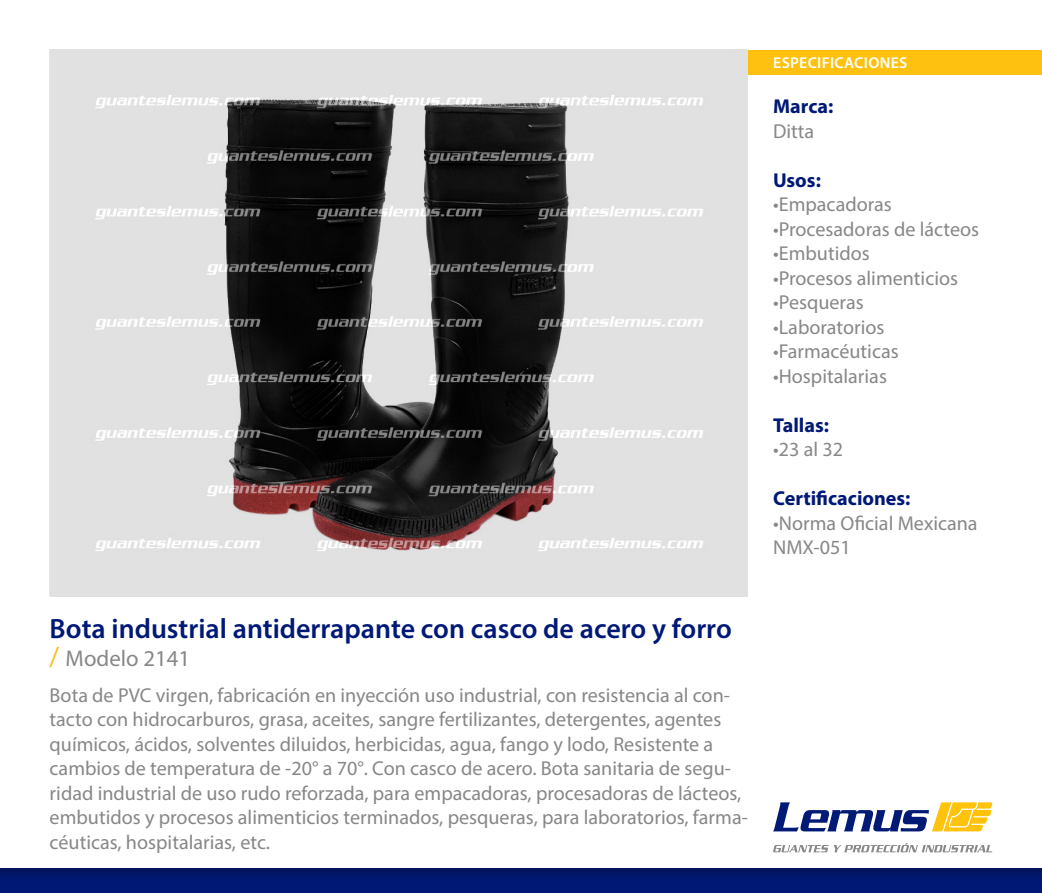
<style>
.page{position:relative;width:1042px;height:893px;background:#fff}
.page>*{position:absolute;margin:0;border:0;box-sizing:border-box;transform-origin:0 0}
.t1{font:600 28px "Myriad Pro";color:#001976}
.t2{font:22.75px "Myriad Pro";color:#878787}
.t3{font:20.12px/24.5px "Myriad Pro";color:#878787}
.t4{font:700 20.12px "Myriad Pro";color:#001976}
.t5{font:600 15.75px "Myriad Pro";letter-spacing:.02em;color:#fff}
.s1{font-size:28px;color:#fabe19}
</style>
<div class="page">
<img style="left:50px;top:50px;width:697px;height:546px">
<img style="left:0;top:868px;width:1042px;height:25px">
<div style="left:748px;top:50px;width:294px;height:24px;background:#ffc10f"></div>
<svg style="left:773px;top:802px;width:219px;height:29px"></svg>
<svg style="left:773px;top:843px;width:219px;height:9px"></svg>
<h1 class="t1" style="left:50px;top:611px;width:684px">Bota industrial antiderrapante con casco de acero y forro</h1>
<p class="t2" style="left:50px;top:645px;width:142px"><span class="s1">/</span> Modelo 2141</p>
<p class="t3" style="left:50px;top:683px;width:700px">Bota de PVC virgen, fabricación en inyección uso industrial, con resistencia al con&shy;tacto con hidrocarburos, grasa, aceites, sangre fertilizantes, detergentes, agentes químicos, ácidos, solventes diluidos, herbicidas, agua, fango y lodo, Resistente a cambios de temperatura de -20° a 70°. Con casco de acero. Bota sanitaria de segu&shy;ridad industrial de uso rudo reforzada, para empacadoras, procesadoras de lácteos, embutidos y procesos alimenticios terminados, pesqueras, para laboratorios, farma&shy;céuticas, hospitalarias, etc.</p>
<p class="t5" style="left:773px;top:53px;width:136px">ESPECIFICACIONES</p>
<p class="t4" style="left:773px;top:93px;width:62px">Marca:</p>
<p class="t3" style="left:773px;top:118px;width:43px">Ditta</p>
<p class="t4" style="left:773px;top:167px;width:49px">Usos:</p>
<p class="t3" style="left:773px;top:192px;width:120px">•Empacadoras</p>
<p class="t3" style="left:773px;top:216px;width:208px">•Procesadoras de lácteos</p>
<p class="t3" style="left:773px;top:241px;width:98px">•Embutidos</p>
<p class="t3" style="left:773px;top:265px;width:186px">•Procesos alimenticios</p>
<p class="t3" style="left:773px;top:290px;width:92px">•Pesqueras</p>
<p class="t3" style="left:773px;top:314px;width:113px">•Laboratorios</p>
<p class="t3" style="left:773px;top:339px;width:127px">•Farmacéuticas</p>
<p class="t3" style="left:773px;top:363px;width:115px">•Hospitalarias</p>
<p class="t4" style="left:773px;top:412px;width:57px">Tallas:</p>
<p class="t3" style="left:773px;top:437px;width:71px">•23 al 32</p>
<p class="t4" style="left:773px;top:485px;width:139px">Certificaciones:</p>
<p class="t3" style="left:773px;top:510px;width:206px">•Norma Oficial Mexicana<br>NMX-051</p>
</div>
